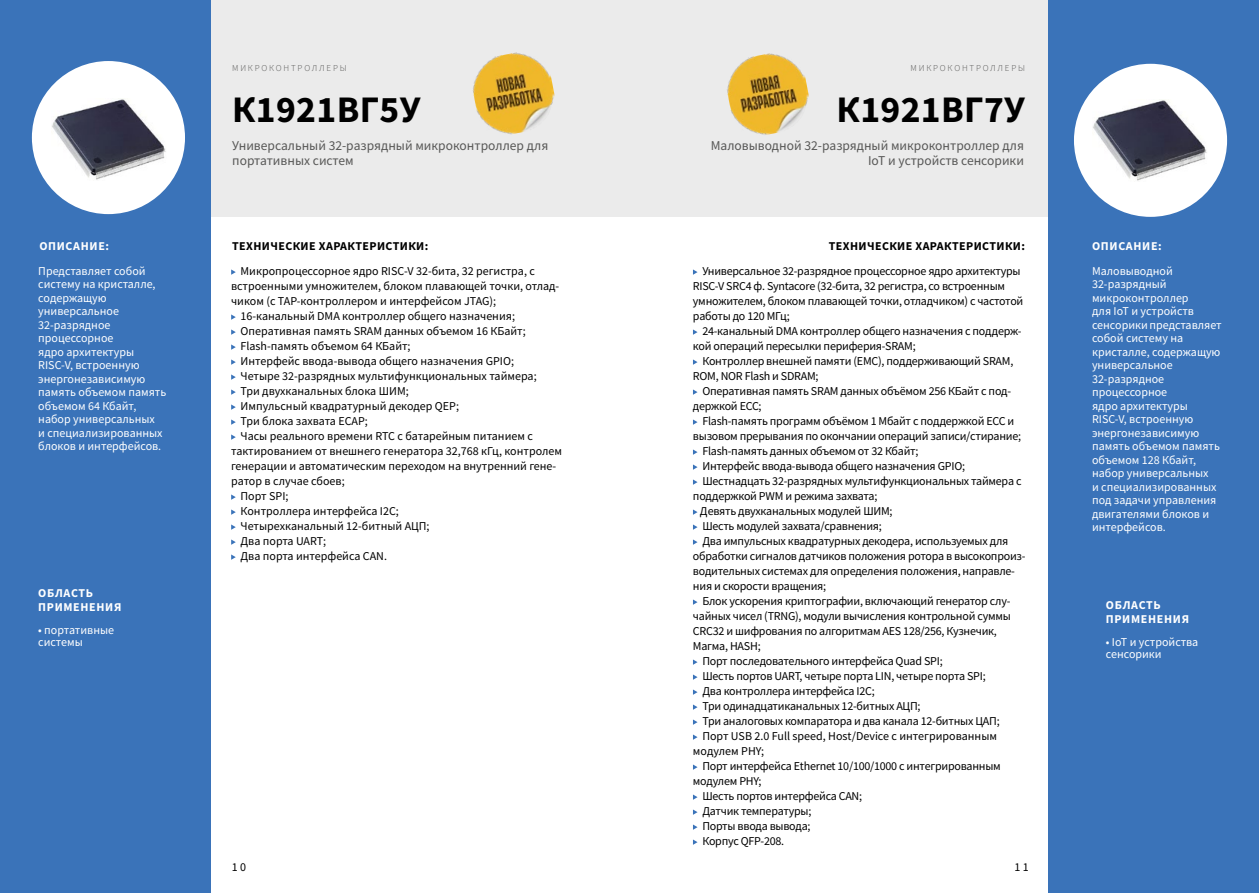
<style>
.page{position:relative;width:1259px;height:893px;background:#fff}
.page>*{position:absolute;margin:0;border:0;box-sizing:border-box;transform-origin:0 0}
.t1{font:700 37.5px "Source Sans Pro";letter-spacing:.01em;color:#000}
.t2{font:13.5px/15px "Source Sans Pro";color:#575756}
.t3{font:12px/15px "Source Sans Pro";letter-spacing:-.02em;color:#000}
.t4{font:12px/15px "Source Sans Pro";color:#000}
.t5{font:12px/13.5px "Source Sans Pro";color:#fff}
.t6{font:12px "Source Sans Variable";letter-spacing:.035em;color:#000}
.t7{font:12px "Source Sans Variable";letter-spacing:.055em;color:#fff}
.t8{font:300 9px "Source Sans Pro";letter-spacing:.2em;color:#575756}
</style>
<div class="page">
<div style="left:196px;top:0;width:889px;height:217px;background:#ebebeb"></div>
<div style="left:0;top:0;width:210px;height:893px;background:#3a73b9"></div>
<div style="left:32px;top:61px;width:153px;height:153px;background:#fff;border-radius:50%"></div>
<svg style="left:231px;top:269px;width:5px;height:6px"></svg>
<svg style="left:231px;top:314px;width:5px;height:6px"></svg>
<svg style="left:231px;top:329px;width:5px;height:6px"></svg>
<svg style="left:231px;top:344px;width:5px;height:6px"></svg>
<svg style="left:231px;top:359px;width:5px;height:6px"></svg>
<svg style="left:231px;top:374px;width:5px;height:6px"></svg>
<svg style="left:231px;top:389px;width:5px;height:6px"></svg>
<svg style="left:231px;top:404px;width:5px;height:6px"></svg>
<svg style="left:231px;top:419px;width:5px;height:6px"></svg>
<svg style="left:231px;top:434px;width:5px;height:6px"></svg>
<svg style="left:231px;top:494px;width:5px;height:6px"></svg>
<svg style="left:231px;top:509px;width:5px;height:6px"></svg>
<svg style="left:231px;top:524px;width:5px;height:6px"></svg>
<svg style="left:231px;top:539px;width:5px;height:6px"></svg>
<svg style="left:231px;top:554px;width:5px;height:6px"></svg>
<img style="left:472px;top:52px;width:83px;height:83px">
<div style="left:1048px;top:0;width:211px;height:893px;background:#3a73b9"></div>
<div style="left:1074px;top:64px;width:153px;height:153px;background:#fff;border-radius:50%"></div>
<svg style="left:693px;top:269px;width:4px;height:6px"></svg>
<svg style="left:693px;top:329px;width:4px;height:6px"></svg>
<svg style="left:693px;top:359px;width:4px;height:6px"></svg>
<svg style="left:693px;top:389px;width:4px;height:6px"></svg>
<svg style="left:693px;top:419px;width:4px;height:6px"></svg>
<svg style="left:693px;top:449px;width:4px;height:6px"></svg>
<svg style="left:693px;top:464px;width:4px;height:6px"></svg>
<svg style="left:693px;top:479px;width:4px;height:6px"></svg>
<svg style="left:693px;top:509px;width:4px;height:6px"></svg>
<svg style="left:693px;top:524px;width:4px;height:6px"></svg>
<svg style="left:693px;top:539px;width:4px;height:6px"></svg>
<svg style="left:693px;top:599px;width:4px;height:6px"></svg>
<svg style="left:693px;top:659px;width:4px;height:6px"></svg>
<svg style="left:693px;top:674px;width:4px;height:6px"></svg>
<svg style="left:693px;top:689px;width:4px;height:6px"></svg>
<svg style="left:693px;top:704px;width:4px;height:6px"></svg>
<svg style="left:693px;top:719px;width:4px;height:6px"></svg>
<svg style="left:693px;top:734px;width:4px;height:6px"></svg>
<svg style="left:693px;top:764px;width:4px;height:6px"></svg>
<svg style="left:693px;top:794px;width:4px;height:6px"></svg>
<svg style="left:693px;top:809px;width:4px;height:6px"></svg>
<svg style="left:693px;top:824px;width:4px;height:6px"></svg>
<svg style="left:693px;top:839px;width:4px;height:6px"></svg>
<img style="left:52px;top:99px;width:114px;height:81px">
<img style="left:727px;top:53px;width:82px;height:82px">
<img style="left:1093px;top:100px;width:114px;height:81px">
<p class="t7" style="left:39px;top:239px;width:71px">ОПИСАНИЕ:</p>
<p class="t5" style="left:38px;top:264px;width:129px">Представляет собой систему на кристалле, содержащую универсальное<br>32-разрядное процессорное<br>ядро архитектуры<br>RISC-V, встроенную энергонезависимую память объемом память объемом 64 Кбайт, набор универсальных<br>и специализированных блоков и интерфейсов.</p>
<p class="t7" style="left:38px;top:585px;width:56px">ОБЛАСТЬ</p>
<p class="t7" style="left:38px;top:600px;width:85px">ПРИМЕНЕНИЯ</p>
<p class="t5" style="left:38px;top:624px;width:77px;line-height:12px">• портативные системы</p>
<p class="t8" style="left:232px;top:62px;width:116px">МИКРОКОНТРОЛЛЕРЫ</p>
<p class="t8" style="left:910px;top:62px;width:116px">МИКРОКОНТРОЛЛЕРЫ</p>
<p class="t1" style="left:232px;top:84px;width:190px">К1921ВГ5У</p>
<p class="t1" style="left:836px;top:84px;width:190px">К1921ВГ7У</p>
<p class="t2" style="left:232px;top:138px;width:317px">Универсальный 32-разрядный микроконтроллер для портативных систем</p>
<p class="t2" style="left:711px;top:138px;width:315px;text-align:right">Маловыводной 32-разрядный микроконтроллер для<br>IoT и устройств сенсорики</p>
<p class="t6" style="left:232px;top:239px;width:198px">ТЕХНИЧЕСКИЕ ХАРАКТЕРИСТИКИ:</p>
<p class="t4" style="left:231px;top:263px;width:330px;text-indent:9px">Микропроцессорное ядро RISC-V 32-бита, 32 регистра, с встроенными умножителем, блоком плавающей точки, отлад&shy;чиком (с TAP-контроллером и интерфейсом JTAG);</p>
<p class="t4" style="left:241px;top:308px;width:276px">16-канальный DMA контроллер общего назначения;</p>
<p class="t4" style="left:241px;top:323px;width:287px">Оперативная память SRAM данных объемом 16 КБайт;</p>
<p class="t4" style="left:241px;top:338px;width:171px">Flash-память объемом 64 КБайт;</p>
<p class="t4" style="left:241px;top:353px;width:275px">Интерфейс ввода-вывода общего назначения GPIO;</p>
<p class="t4" style="left:241px;top:368px;width:298px">Четыре 32-разрядных мультифункциональных таймера;</p>
<p class="t4" style="left:241px;top:383px;width:170px">Три двухканальных блока ШИМ;</p>
<p class="t4" style="left:241px;top:398px;width:220px">Импульсный квадратурный декодер QEP;</p>
<p class="t4" style="left:241px;top:413px;width:129px">Три блока захвата ECAP;</p>
<p class="t4" style="left:231px;top:428px;width:332px;text-indent:9px">Часы реального времени RTC c батарейным питанием с тактированием от внешнего генератора 32,768 кГц, контролем генерации и автоматическим переходом на внутренний гене&shy;ратор в случае сбоев;</p>
<p class="t3" style="left:241px;top:488px;width:49px">Порт SPI;</p>
<p class="t4" style="left:241px;top:503px;width:160px">Контроллера интерфейса I2C;</p>
<p class="t4" style="left:241px;top:518px;width:191px">Четырехканальный 12-битный АЦП;</p>
<p class="t4" style="left:241px;top:533px;width:87px">Два порта UART;</p>
<p class="t4" style="left:241px;top:548px;width:148px">Два порта интерфейса CAN.</p>
<p class="t6" style="left:829px;top:239px;width:198px">ТЕХНИЧЕСКИЕ ХАРАКТЕРИСТИКИ:</p>
<p class="t3" style="left:693px;top:263px;width:332px;text-indent:9px">Универсальное 32-разрядное процессорное ядро архитектуры RISC-V SRC4 ф. Syntacore (32-бита, 32 регистра, со встроенным умножителем, блоком плавающей точки, отладчиком) с частотой работы до 120 МГц;</p>
<p class="t3" style="left:693px;top:323px;width:330px;text-indent:9px">24-канальный DMA контроллер общего назначения с поддерж&shy;кой операций пересылки периферия-SRAM;</p>
<p class="t3" style="left:693px;top:353px;width:322px;text-indent:9px">Контроллер внешней памяти (EMC), поддерживающий SRAM,<br>ROM, NOR Flash и SDRAM;</p>
<p class="t3" style="left:693px;top:383px;width:320px;text-indent:9px">Оперативная память SRAM данных объёмом 256 КБайт с под&shy;держкой ECC;</p>
<p class="t3" style="left:693px;top:413px;width:330px;text-align:center">Flash-память программ объёмом 1 Мбайт с поддержкой ECC и вызовом прерывания по окончании операций записи/стирание;</p>
<p class="t3" style="left:702px;top:443px;width:218px">Flash-память данных объемом от 32 Кбайт;</p>
<p class="t3" style="left:702px;top:458px;width:264px">Интерфейс ввода-вывода общего назначения GPIO;</p>
<p class="t3" style="left:693px;top:473px;width:330px;text-indent:9px">Шестнадцать 32-разрядных мультифункциональных таймера с поддержкой PWM и режима захвата;</p>
<p class="t3" style="left:700px;top:503px;width:194px">Девять двухканальных модулей ШИМ;</p>
<p class="t3" style="left:702px;top:518px;width:181px">Шесть модулей захвата/сравнения;</p>
<p class="t3" style="left:693px;top:533px;width:334px;text-indent:9px">Два импульсных квадратурных декодера, используемых для обработки сигналов датчиков положения ротора в высокопроиз&shy;водительных системах для определения положения, направле&shy;ния и скорости вращения;</p>
<p class="t3" style="left:693px;top:593px;width:319px;text-indent:9px">Блок ускорения криптографии, включающий генератор слу&shy;чайных чисел (TRNG), модули вычисления контрольной суммы CRC32 и шифрования по алгоритмам AES 128/256, Кузнечик, Магма, HASH;</p>
<p class="t3" style="left:702px;top:653px;width:242px">Порт последовательного интерфейса Quad SPI;</p>
<p class="t3" style="left:702px;top:668px;width:285px">Шесть портов UART, четыре порта LIN, четыре порта SPI;</p>
<p class="t3" style="left:702px;top:683px;width:174px">Два контроллера интерфейса I2C;</p>
<p class="t3" style="left:702px;top:698px;width:220px">Три одинадцатиканальных 12-битных АЦП;</p>
<p class="t3" style="left:702px;top:713px;width:299px">Три аналоговых компаратора и два канала 12-битных ЦАП;</p>
<p class="t4" style="left:693px;top:728px;width:305px;text-indent:9px">Порт USB 2.0 Full speed, Host/Device с интегрированным модулем PHY;</p>
<p class="t3" style="left:693px;top:758px;width:309px;text-indent:9px">Порт интерфейса Ethernet 10/100/1000 с интегрированным модулем PHY;</p>
<p class="t3" style="left:702px;top:788px;width:161px">Шесть портов интерфейса CAN;</p>
<p class="t3" style="left:702px;top:803px;width:110px">Датчик температуры;</p>
<p class="t3" style="left:702px;top:818px;width:110px">Порты ввода вывода;</p>
<p class="t3" style="left:702px;top:833px;width:83px">Корпус QFP-208.</p>
<p class="t3" style="left:232px;top:859px;width:16px">10</p>
<p class="t3" style="left:1014px;top:859px;width:16px">11</p>
<p class="t7" style="left:1092px;top:239px;width:71px">ОПИСАНИЕ:</p>
<p class="t5" style="left:1092px;top:264px;width:131px">Маловыводной<br>32-разрядный микроконтроллер<br>для IoT и устройств сенсорики представляет собой систему на кристалле, содержащую универсальное<br>32-разрядное процессорное<br>ядро архитектуры<br>RISC-V, встроенную энергонезависимую память объемом память объемом 128 Кбайт, набор универсальных<br>и специализированных под задачи управления двигателями блоков и интерфейсов.</p>
<p class="t7" style="left:1106px;top:597px;width:56px">ОБЛАСТЬ</p>
<p class="t7" style="left:1106px;top:612px;width:85px">ПРИМЕНЕНИЯ</p>
<p class="t5" style="left:1106px;top:636px;width:94px;line-height:12px">• IoT и устройства сенсорики</p>
</div>
